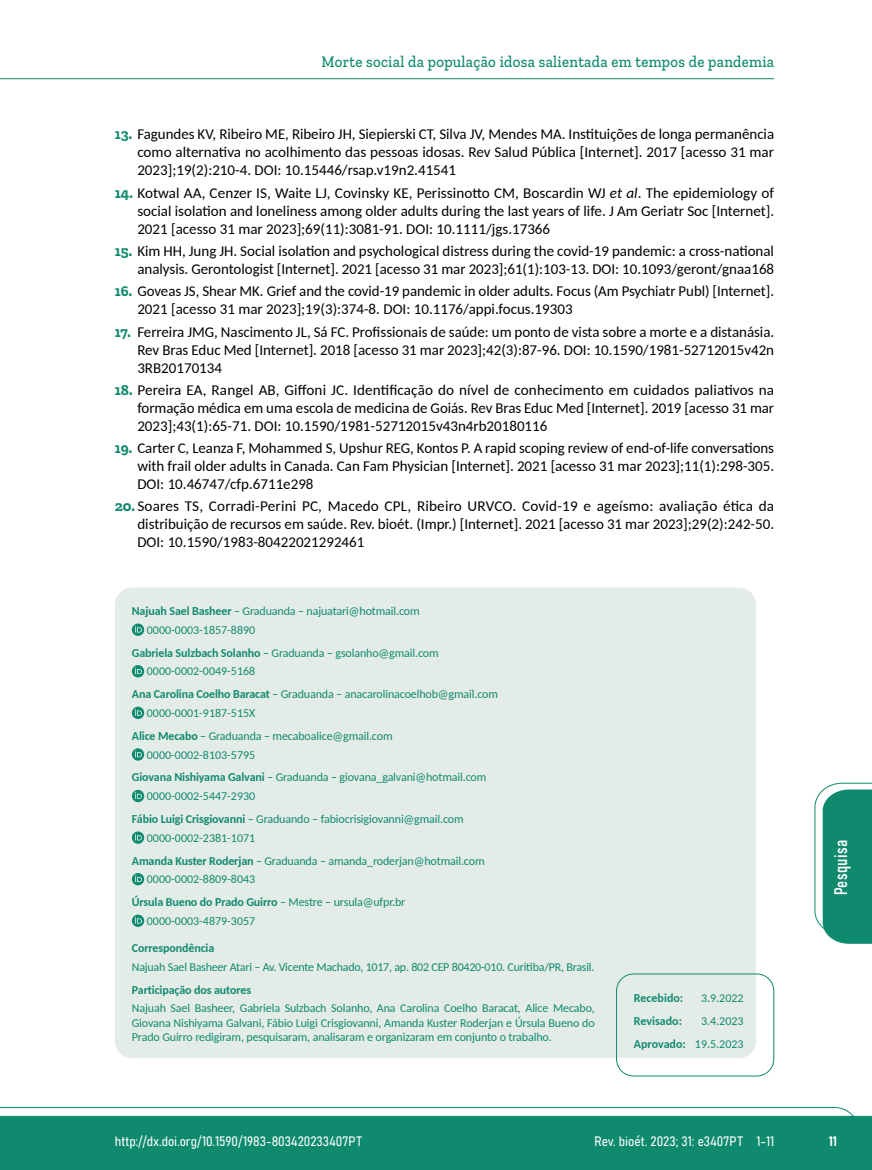
<style>
.page{position:relative;width:872px;height:1170px;background:#fff}
.page>*{position:absolute;margin:0;border:0;box-sizing:border-box;transform-origin:0 0}
.t1{font:18px "Bahnschrift";letter-spacing:.02em;color:#fff}
.t2{font:500 16.5px "Zilla Slab";letter-spacing:.02em;color:#108a6e;scale:.9 1}
.t3{font:15px/18px "Carlito";color:#000;text-align:justify}
.t4{font:13.5px "Bahnschrift";color:#fff}
.t5{font:12px/18.6px "Carlito";letter-spacing:-.01em;color:#108a6e}
.t6{font:700 12px "Carlito";letter-spacing:-.01em;color:#108a6e}
.s1{font-family:"Zilla Slab";font-weight:700;color:#108a6e}
.s2{font-style:italic}
.s3{font-weight:700}
</style>
<div class="page">
<svg style="left:0;top:1107px;width:859px;height:62px;background:#2e9880"></svg>
<hr style="left:0;top:78px;width:774px;height:1px;background:#108a6e">
<div style="left:115px;top:587px;width:641px;height:470px;background:#e4ece8;border-radius:17px"></div>
<svg style="left:132px;top:623px;width:12px;height:13px"></svg>
<svg style="left:135px;top:625px;width:7px;height:7px"></svg>
<svg style="left:132px;top:665px;width:12px;height:12px"></svg>
<svg style="left:135px;top:667px;width:7px;height:7px"></svg>
<svg style="left:132px;top:706px;width:12px;height:13px"></svg>
<svg style="left:135px;top:709px;width:7px;height:6px"></svg>
<svg style="left:132px;top:748px;width:12px;height:12px"></svg>
<svg style="left:135px;top:750px;width:7px;height:7px"></svg>
<svg style="left:132px;top:789px;width:12px;height:13px"></svg>
<svg style="left:135px;top:792px;width:7px;height:6px"></svg>
<svg style="left:132px;top:831px;width:12px;height:12px"></svg>
<svg style="left:135px;top:833px;width:7px;height:7px"></svg>
<svg style="left:132px;top:873px;width:12px;height:12px"></svg>
<svg style="left:135px;top:875px;width:7px;height:6px"></svg>
<svg style="left:132px;top:914px;width:12px;height:12px"></svg>
<svg style="left:135px;top:916px;width:7px;height:7px"></svg>
<div style="left:616px;top:973px;width:158px;height:103px;border:1px solid #108a6e;border-radius:17px"></div>
<svg style="left:814px;top:782px;width:58px;height:161px"></svg>
<p class="t2" style="left:322px;top:53px;width:504px">Morte social da população idosa salientada em tempos de pandemia</p>
<p class="t3" style="left:137px;top:125px;width:638px;text-indent:-22px"><span class="s1">13.</span> Fagundes KV, Ribeiro ME, Ribeiro JH, Siepierski CT, Silva JV, Mendes MA. Instituições de longa permanência como alternativa no acolhimento das pessoas idosas. Rev Salud Pública [Internet]. 2017 [acesso 31 mar 2023];19(2):210-4. DOI: 10.15446/rsap.v19n2.41541</p>
<p class="t3" style="left:137px;top:183px;width:638px;text-indent:-22px"><span class="s1">14.</span> Kotwal AA, Cenzer IS, Waite LJ, Covinsky KE, Perissinotto CM, Boscardin WJ <span class="s2">et al</span>. The epidemiology of social isolation and loneliness among older adults during the last years of life. J Am Geriatr Soc [Internet].<br>2021 [acesso 31 mar 2023];69(11):3081-91. DOI: 10.1111/jgs.17366</p>
<p class="t3" style="left:115px;top:241px;width:661px;text-align:right"><span class="s1">15.</span> Kim HH, Jung JH. Social isolation and psychological distress during the covid-19 pandemic: a cross-national analysis. Gerontologist [Internet]. 2021 [acesso 31 mar 2023];61(1):103-13. DOI: 10.1093/geront/gnaa168</p>
<p class="t3" style="left:137px;top:281px;width:638px;text-indent:-22px"><span class="s1">16.</span> Goveas JS, Shear MK. Grief and the covid-19 pandemic in older adults. Focus (Am Psychiatr Publ) [Internet].<br>2021 [acesso 31 mar 2023];19(3):374-8. DOI: 10.1176/appi.focus.19303</p>
<p class="t3" style="left:137px;top:322px;width:638px;text-indent:-22px"><span class="s1">17.</span> Ferreira JMG, Nascimento JL, Sá FC. Profissionais de saúde: um ponto de vista sobre a morte e a distanásia.<br>Rev Bras Educ Med [Internet]. 2018 [acesso 31 mar 2023];42(3):87-96. DOI: 10.1590/1981-52712015v42n 3RB20170134</p>
<p class="t3" style="left:137px;top:380px;width:638px;text-indent:-22px"><span class="s1">18.</span> Pereira EA, Rangel AB, Giffoni JC. Identificação do nível de conhecimento em cuidados paliativos na formação médica em uma escola de medicina de Goiás. Rev Bras Educ Med [Internet]. 2019 [acesso 31 mar 2023];43(1):65-71. DOI: 10.1590/1981-52712015v43n4rb20180116</p>
<p class="t3" style="left:137px;top:438px;width:638px;text-indent:-22px"><span class="s1">19.</span> Carter C, Leanza F, Mohammed S, Upshur REG, Kontos P. A rapid scoping review of end-of-life conversations with frail older adults in Canada. Can Fam Physician [Internet]. 2021 [acesso 31 mar 2023];11(1):298-305.<br>DOI: 10.46747/cfp.6711e298</p>
<p class="t3" style="left:137px;top:496px;width:638px;text-indent:-22px"><span class="s1">20.</span> Soares TS, Corradi-Perini PC, Macedo CPL, Ribeiro URVCO. Covid-19 e ageísmo: avaliação ética da distribuição de recursos em saúde. Rev. bioét. (Impr.) [Internet]. 2021 [acesso 31 mar 2023];29(2):242-50.<br>DOI: 10.1590/1983-80422021292461</p>
<p class="t5" style="left:147px;top:601px;width:274px;text-indent:-15px"><span class="s3">Najuah Sael Basheer</span> – Graduanda – najuatari@hotmail.com<br>0000-0003-1857-8890</p>
<p class="t5" style="left:147px;top:642px;width:293px;text-indent:-15px"><span class="s3">Gabriela Sulzbach Solanho</span> – Graduanda – gsolanho@gmail.com<br>0000-0002-0049-5168</p>
<p class="t5" style="left:147px;top:684px;width:352px;text-indent:-15px"><span class="s3">Ana Carolina Coelho Baracat</span> – Graduanda – anacarolinacoelhob@gmail.com<br>0000-0001-9187-515X</p>
<p class="t5" style="left:147px;top:726px;width:247px;text-indent:-15px"><span class="s3">Alice Mecabo</span> – Graduanda – mecaboalice@gmail.com<br>0000-0002-8103-5795</p>
<p class="t5" style="left:147px;top:767px;width:341px;text-indent:-15px"><span class="s3">Giovana Nishiyama Galvani</span> – Graduanda – giovana_galvani@hotmail.com<br>0000-0002-5447-2930</p>
<p class="t5" style="left:147px;top:809px;width:318px;text-indent:-15px"><span class="s3">Fábio Luigi Crisgiovanni</span> – Graduando – fabiocrisigiovanni@gmail.com<br>0000-0002-2381-1071</p>
<p class="t5" style="left:147px;top:850px;width:339px;text-indent:-15px"><span class="s3">Amanda Kuster Roderjan</span> – Graduanda – amanda_roderjan@hotmail.com<br>0000-0002-8809-8043</p>
<p class="t5" style="left:147px;top:892px;width:260px;text-indent:-15px"><span class="s3">Úrsula Bueno do Prado Guirro</span> – Mestre – ursula@ufpr.br<br>0000-0003-4879-3057</p>
<p class="t6" style="left:132px;top:939px;width:84px">Correspondência</p>
<p class="t5" style="left:132px;top:956px;width:464px">Najuah Sael Basheer Atari – Av. Vicente Machado, 1017, ap. 802 CEP 80420-010. Curitiba/PR, Brasil.</p>
<p class="t6" style="left:132px;top:981px;width:121px">Participação dos autores</p>
<p class="t5" style="left:132px;top:1000px;width:464px;line-height:14.4px;text-align:justify">Najuah Sael Basheer, Gabriela Sulzbach Solanho, Ana Carolina Coelho Baracat, Alice Mecabo, Giovana Nishiyama Galvani, Fábio Luigi Crisgiovanni, Amanda Kuster Roderjan e Úrsula Bueno do Prado Guirro redigiram, pesquisaram, analisaram e organizaram em conjunto o trabalho.</p>
<p class="t6" style="left:634px;top:989px;width:51px">Recebido:</p>
<p class="t5" style="left:701px;top:987px;width:44px">3.9.2022</p>
<p class="t6" style="left:634px;top:1012px;width:50px">Revisado:</p>
<p class="t5" style="left:634px;top:1008px;width:111px;line-height:23px;text-align:right">3.4.2023<br><span class="s3">Aprovado:</span> 19.5.2023</p>
<p class="t1" style="left:827px;top:895px;width:57px;rotate:-90deg">Pesquisa</p>
<p class="t4" style="left:115px;top:1131px;width:248px">http://dx.doi.org/10.1590/1983-803420233407PT</p>
<p class="t4" style="left:594px;top:1131px;width:181px">Rev. bioét. 2023; 31: e3407PT 1-11</p>
<p class="t4" style="left:829px;top:1130px;width:9px">11</p>
</div>
